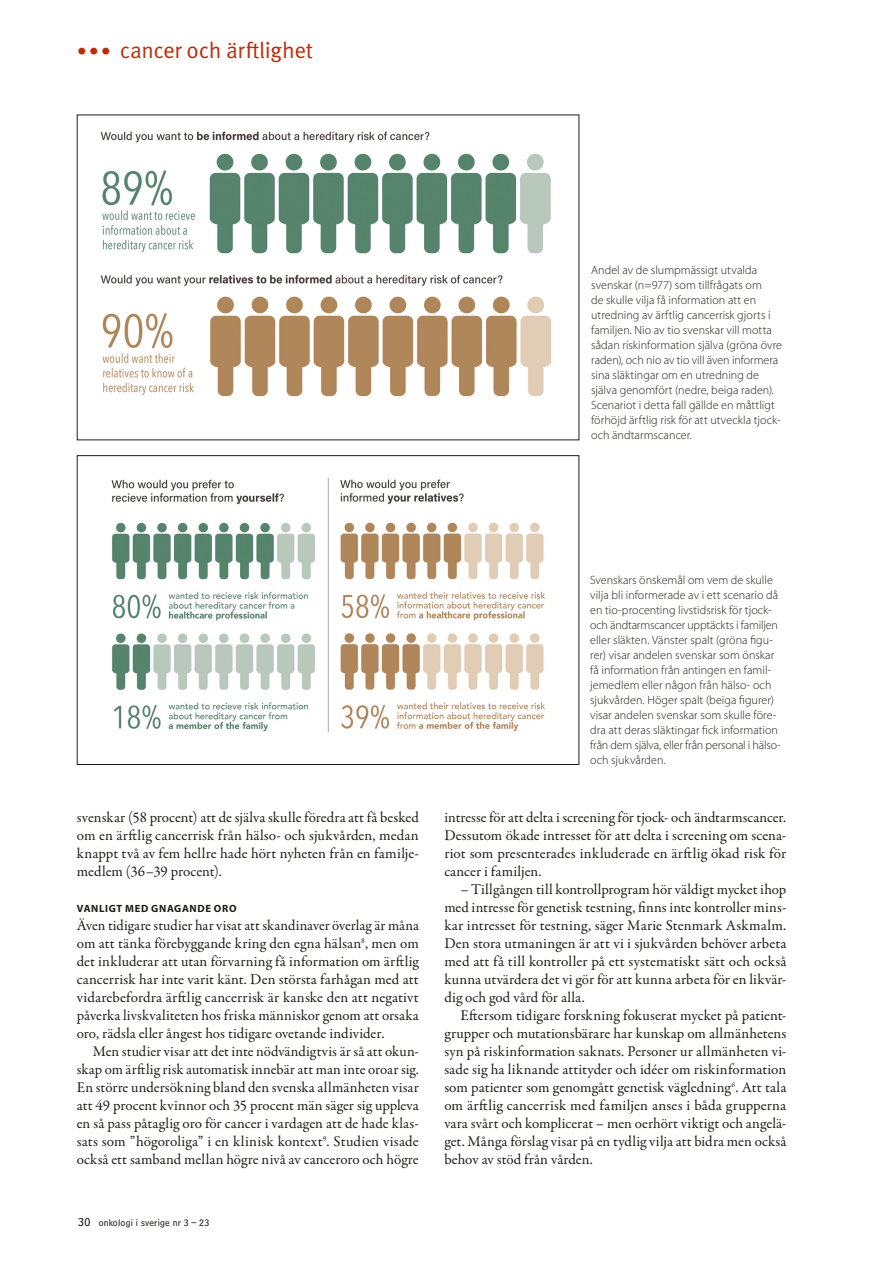
<style>
.page{position:relative;width:893px;height:1263px;background:#fff}
.page>*{position:absolute;margin:0;border:0;box-sizing:border-box;transform-origin:0 0}
.t1{font:22.5px "Meta Pro Norm";letter-spacing:-.02em;color:#bc2b0b}
.t2{font:15px/18px "Garamond Premr Pro";letter-spacing:.005em;color:#1d1d1b;text-align:justify}
.t3{font:300 12px/15px "Myriad Pro";letter-spacing:.005em;color:#1d1d1b}
.t4{font:700 10.5px "Myriad Pro";letter-spacing:.06em;color:#1d1d1b}
.t5{font:9.75px "Bell Centennial Std Sub Capt";letter-spacing:.02em;color:#1d1d1b}
.s1{font-size:19.5px}
.s2{font-size:12px}
</style>
<div class="page">
<img style="left:100px;top:131px;width:451px;height:266px">
<img style="left:111px;top:478px;width:434px;height:255px">
<div style="left:77px;top:455px;width:502px;height:310px;border:1px solid #1d1d1b"></div>
<h1 class="t1" style="left:77px;top:34px;width:238px"><span class="s1">•••</span> cancer och ärftlighet</h1>
<p class="t3" style="left:591px;top:263px;width:192px">Andel av de slumpmässigt utvalda svenskar (n=977) som tillfrågats om<br>de skulle vilja få information att en utredning av ärftlig cancerrisk gjorts i familjen. Nio av tio svenskar vill motta sådan riskinformation själva (gröna övre raden), och nio av tio vill även informera sina släktingar om en utredning de själva genomfört (nedre, beiga raden).<br>Scenariot i detta fall gällde en måttligt förhöjd ärftlig risk för att utveckla tjock&shy;och ändtarmscancer.</p>
<p class="t2" style="left:77px;top:809px;width:344px">svenskar (58 procent) att de själva skulle föredra att få besked om en ärftlig cancerrisk från hälso- och sjukvården, medan knappt två av fem hellre hade hört nyheten från en familje&shy;medlem (36–39 procent).</p>
<p class="t4" style="left:77px;top:902px;width:161px">VANLIGT MED GNAGANDE ORO</p>
<p class="t2" style="left:77px;top:917px;width:344px">Även tidigare studier har visat att skandinaver överlag är måna om att tänka förebyggande kring den egna hälsan<sup>8</sup>, men om det inkluderar att utan förvarning få information om ärftlig cancerrisk har inte varit känt. Den största farhågan med att vidarebefordra ärftlig cancerrisk är kanske den att negativt påverka livskvaliteten hos friska människor genom att orsaka oro, rädsla eller ångest hos tidigare ovetande individer.</p>
<p class="t2" style="left:77px;top:1043px;width:344px;text-indent:16px">Men studier visar att det inte nödvändigtvis är så att okun&shy;skap om ärftlig risk automatisk innebär att man inte oroar sig.<br>En större undersökning bland den svenska allmänheten visar att 49 procent kvinnor och 35 procent män säger sig uppleva en så pass påtaglig oro för cancer i vardagen att de hade klas&shy;sats som ”högoroliga” i en klinisk kontext<sup>9</sup>. Studien visade också ett samband mellan högre nivå av canceroro och högre</p>
<p class="t5" style="left:78px;top:1217px;width:132px"><span class="s2">30</span> onkologi i sverige nr 3 – 23</p>
<p class="t3" style="left:590px;top:572px;width:192px">Svenskars önskemål om vem de skulle vilja bli informerade av i ett scenario då en tio-procenting livstidsrisk för tjock&shy;och ändtarmscancer upptäckts i familjen eller släkten. Vänster spalt (gröna figu&shy;rer) visar andelen svenskar som önskar få information från antingen en famil&shy;jemedlem eller någon från hälso- och sjukvården. Höger spalt (beiga figurer) visar andelen svenskar som skulle före&shy;dra att deras släktingar fick information från dem själva, eller från personal i hälso&shy;och sjukvården.</p>
<p class="t2" style="left:444px;top:809px;width:343px">intresse för att delta i screening för tjock- och ändtarmscancer.<br>Dessutom ökade intresset för att delta i screening om scena&shy;riot som presenterades inkluderade en ärftlig ökad risk för cancer i familjen.</p>
<p class="t2" style="left:444px;top:881px;width:344px;text-indent:16px">– Tillgången till kontrollprogram hör väldigt mycket ihop med intresse för genetisk testning, finns inte kontroller mins&shy;kar intresset för testning, säger Marie Stenmark Askmalm.<br>Den stora utmaningen är att vi i sjukvården behöver arbeta med att få till kontroller på ett systematiskt sätt och också kunna utvärdera det vi gör för att kunna arbeta för en likvär&shy;dig och god vård för alla.</p>
<p class="t2" style="left:444px;top:1007px;width:343px;text-indent:16px">Eftersom tidigare forskning fokuserat mycket på patient&shy;grupper och mutationsbärare har kunskap om allmänhetens syn på riskinformation saknats. Personer ur allmänheten vi&shy;sade sig ha liknande attityder och idéer om riskinformation som patienter som genomgått genetisk vägledning<sup>6</sup>. Att tala om ärftlig cancerrisk med familjen anses i båda grupperna vara svårt och komplicerat – men oerhört viktigt och angelä&shy;get. Många förslag visar på en tydlig vilja att bidra men också behov av stöd från vården.</p>
</div>
